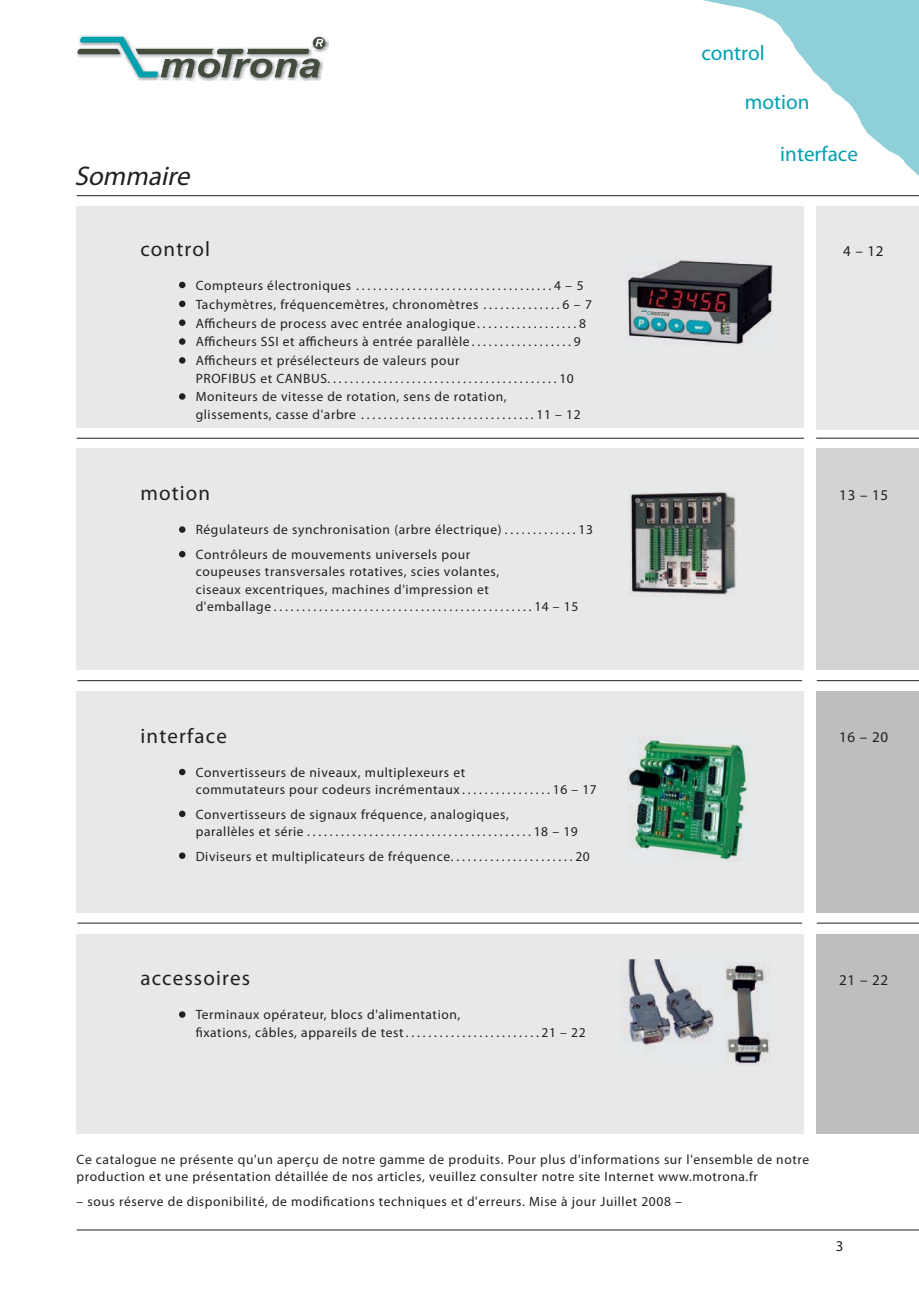
<style>
.page{position:relative;width:919px;height:1289px;background:#fff}
.page>*{position:absolute;margin:0;border:0;box-sizing:border-box;transform-origin:0 0}
.t1{font:italic 27px "Univers";color:#231f20}
.t2{font:700 21.15px "Univers";color:#00a0af}
.t3{font:700 21px "Univers";letter-spacing:.055em;color:#231f20}
.t4{font:700 condensed 15px "Univers";letter-spacing:.045em;color:#231f20}
.t5{font:condensed 13.5px/17.2px "Univers";letter-spacing:.045em;color:#231f20}
</style>
<div class="page">
<div style="left:77px;top:449px;width:727px;height:221px;background:#e7e8e8"></div>
<img style="left:629px;top:491px;width:107px;height:106px">
<div style="left:77px;top:206px;width:727px;height:221px;background:#e7e8e8"></div>
<div style="left:77px;top:691px;width:727px;height:221px;background:#e7e8e8"></div>
<div style="left:816px;top:206px;width:102px;height:223px;background:#e7e8e8"></div>
<div style="left:816px;top:449px;width:102px;height:221px;background:#d1d3d4"></div>
<hr style="left:77px;top:438px;width:727px;height:1px;background:#231f20">
<hr style="left:77px;top:680px;width:725px;height:1px;background:#231f20">
<hr style="left:816px;top:438px;width:102px;height:1px;background:#231f20">
<hr style="left:816px;top:680px;width:102px;height:1px;background:#231f20">
<div style="left:816px;top:691px;width:102px;height:221px;background:#bcbec0"></div>
<svg style="left:702px;top:0;width:216px;height:175px"></svg>
<div style="left:77px;top:933px;width:727px;height:200px;background:#e7e8e8"></div>
<hr style="left:77px;top:922px;width:725px;height:1px;background:#231f20">
<hr style="left:816px;top:922px;width:102px;height:1px;background:#231f20">
<div style="left:816px;top:933px;width:102px;height:200px;background:#bcbec0"></div>
<img style="left:624px;top:959px;width:146px;height:106px">
<img style="left:627px;top:736px;width:121px;height:124px">
<svg style="left:76px;top:36px;width:252px;height:45px"></svg>
<img style="left:627px;top:260px;width:145px;height:85px">
<svg style="left:640px;top:310px;width:29px;height:6px"></svg>
<svg style="left:692px;top:582px;width:15px;height:3px"></svg>
<hr style="left:77px;top:1229px;width:841px;height:1px;background:#231f20">
<hr style="left:77px;top:195px;width:841px;height:1px;background:#231f20">
<div style="left:179px;top:526px;width:6px;height:7px;background:#231f20;border-radius:50%"></div>
<svg style="left:179px;top:551px;width:6px;height:6px"></svg>
<div style="left:179px;top:768px;width:6px;height:7px;background:#231f20;border-radius:50%"></div>
<div style="left:179px;top:810px;width:6px;height:7px;background:#231f20;border-radius:50%"></div>
<svg style="left:179px;top:852px;width:6px;height:6px"></svg>
<svg style="left:179px;top:282px;width:6px;height:6px"></svg>
<div style="left:179px;top:300px;width:6px;height:7px;background:#231f20;border-radius:50%"></div>
<div style="left:179px;top:319px;width:6px;height:7px;background:#231f20;border-radius:50%"></div>
<div style="left:179px;top:338px;width:6px;height:7px;background:#231f20;border-radius:50%"></div>
<svg style="left:179px;top:357px;width:6px;height:6px"></svg>
<div style="left:179px;top:393px;width:6px;height:7px;background:#231f20;border-radius:50%"></div>
<svg style="left:179px;top:1011px;width:6px;height:6px"></svg>
<h2 class="t2" style="left:701px;top:45px;width:65px">control</h2>
<h2 class="t2" style="left:744px;top:94px;width:66px">motion</h2>
<h1 class="t1" style="left:74px;top:165px;width:122px">Sommaire</h1>
<h3 class="t3" style="left:140px;top:240px;width:71px">control</h3>
<p class="t5" style="left:196px;top:277px;width:398px;line-height:18.9px">Compteurs électroniques . . . . . . . . . . . . . . . . . . . . . . . . . . . . . . . . . . . 4 – 5<br>Tachymètres, fréquencemètres, chronomètres . . . . . . . . . . . . . . 6 – 7<br>Afficheurs de process avec entrée analogique. . . . . . . . . . . . . . . . . . 8<br>Afficheurs SSI et afficheurs à entrée parallèle . . . . . . . . . . . . . . . . . . 9<br>Afficheurs et présélecteurs de valeurs pour</p>
<p class="t5" style="left:196px;top:369px;width:379px;line-height:18.9px">PROFIBUS et CANBUS. . . . . . . . . . . . . . . . . . . . . . . . . . . . . . . . . . . . . . . . . 10<br>Moniteurs de vitesse de rotation, sens de rotation,</p>
<p class="t5" style="left:196px;top:406px;width:386px">glissements, casse d'arbre . . . . . . . . . . . . . . . . . . . . . . . . . . . . . . . 11 – 12</p>
<h3 class="t3" style="left:140px;top:485px;width:71px">motion</h3>
<p class="t5" style="left:196px;top:518px;width:399px;line-height:24.6px">Régulateurs de synchronisation (arbre électrique) . . . . . . . . . . . . . 13<br>Contrôleurs de mouvements universels pour</p>
<p class="t5" style="left:196px;top:564px;width:384px">coupeuses transversales rotatives, scies volantes,<br>ciseaux excentriques, machines d'impression et<br>d'emballage . . . . . . . . . . . . . . . . . . . . . . . . . . . . . . . . . . . . . . . . . . . . . . 14 – 15</p>
<h3 class="t3" style="left:140px;top:727px;width:88px">interface</h3>
<p class="t5" style="left:196px;top:764px;width:402px">Convertisseurs de niveaux, multiplexeurs et<br>commutateurs pour codeurs incrémentaux . . . . . . . . . . . . . . . . 16 – 17</p>
<p class="t5" style="left:196px;top:806px;width:383px">Convertisseurs de signaux fréquence, analogiques,<br>parallèles et série . . . . . . . . . . . . . . . . . . . . . . . . . . . . . . . . . . . . . . . . 18 – 19</p>
<p class="t5" style="left:196px;top:848px;width:395px">Diviseurs et multiplicateurs de fréquence. . . . . . . . . . . . . . . . . . . . . . 20</p>
<h3 class="t3" style="left:140px;top:970px;width:111px">accessoires</h3>
<p class="t5" style="left:196px;top:1007px;width:391px">Terminaux opérateur, blocs d'alimentation,<br>fixations, câbles, appareils de test . . . . . . . . . . . . . . . . . . . . . . . . 21 – 22</p>
<h2 class="t2" style="left:780px;top:146px;width:79px">interface</h2>
<p class="t4" style="left:843px;top:245px;width:42px">4–12</p>
<p class="t4" style="left:839px;top:489px;width:50px">13 – 15</p>
<p class="t4" style="left:839px;top:731px;width:50px">16 – 20</p>
<p class="t4" style="left:839px;top:974px;width:50px">21 – 22</p>
<p class="t5" style="left:77px;top:1151px;width:734px">Ce catalogue ne présente qu'un aperçu de notre gamme de produits. Pour plus d'informations sur l'ensemble de notre production et une présentation détaillée de nos articles, veuillez consulter notre site Internet www.motrona.fr</p>
<p class="t5" style="left:77px;top:1193px;width:606px">– sous réserve de disponibilité, de modifications techniques et d'erreurs. Mise à jour Juillet 2008 –</p>
<p class="t4" style="left:835px;top:1239px;width:9px">3</p>
</div>
